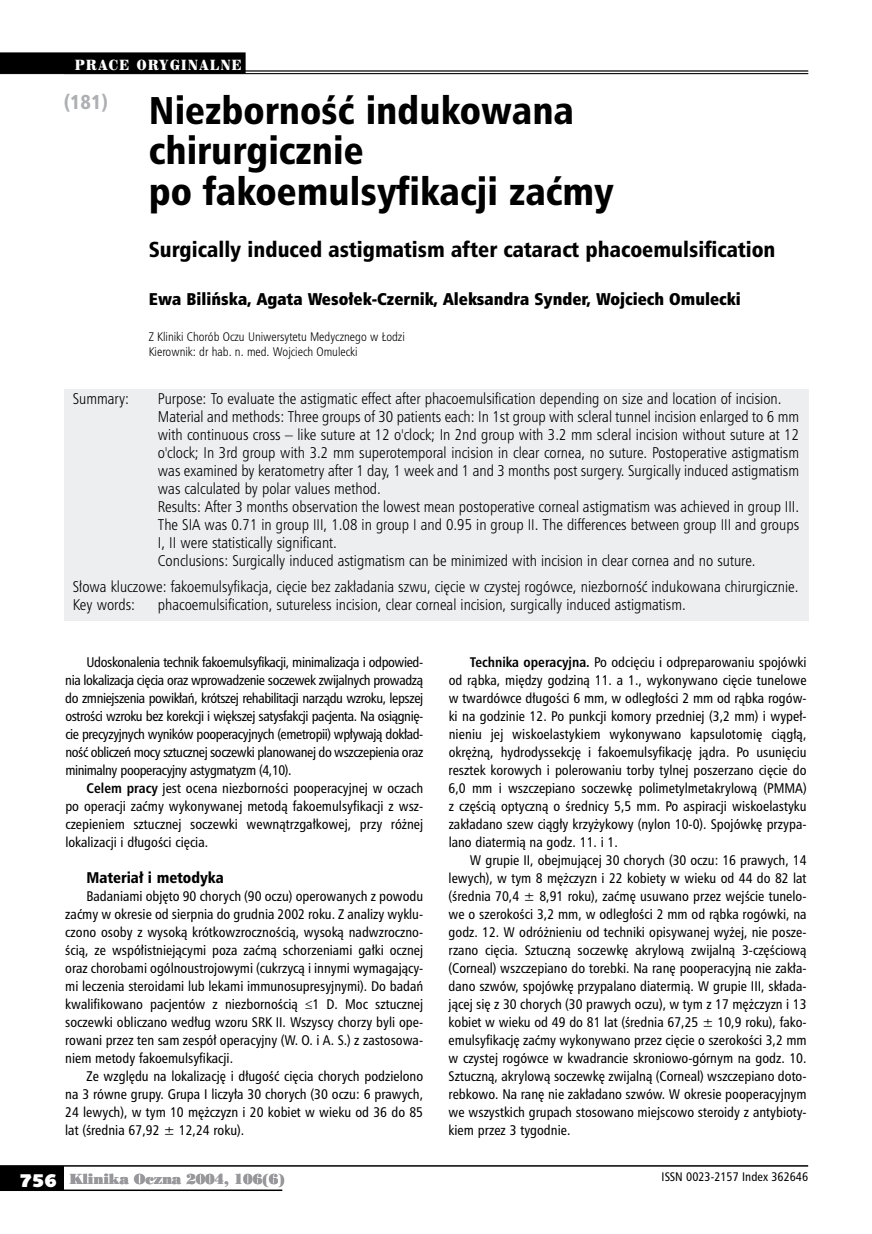
<style>
.page{position:relative;width:872px;height:1234px;background:#fff}
.page>*{position:absolute;margin:0;border:0;box-sizing:border-box;transform-origin:0 0}
.t1{font:37.5px/40.5px "Humnst 777 Blk Cn PL";color:#000}
.t2{font:21px "Humnst 777 Blk Cn PL";color:#000}
.t3{font:19.5px "Humnst 777 Blk Cn PL";color:#aeafb2}
.t4{font:18px "Humanst 531 U Blk PL";color:#fff}
.t5{font:16.5px "Humnst 777 X Blk Cn PL";color:#000}
.t6{font:15px/18px "Humnst 777 Lt Cn PL";color:#000}
.t7{font:15px "Humnst 777 Blk Cn PL";color:#000}
.t8{font:13.5px/18px "Humnst 777 Cn PL";color:#000;text-align:justify}
.t9{font:13.5px "Poster Bodoni PL";letter-spacing:-.015em;color:#98989c}
.t10{font:13.5px "Century 725 Blk PL";letter-spacing:.13em;color:#fff;scale:.8 1}
.t11{font:12px/15px "Humnst 777 Lt Cn PL";color:#000}
.t12{font:12px "Humnst 777 Cn PL";color:#000}
.s1{font-weight:700}
</style>
<div class="page">
<div style="left:0;top:1165px;width:64px;height:24px;background:#000"></div>
<hr style="left:0;top:1164px;width:808px;height:2px;background:#000">
<hr style="left:0;top:1189px;width:282px;height:1px;background:#000">
<hr style="left:0;top:71px;width:808px;height:1px;background:#000">
<hr style="left:0;top:73px;width:808px;height:1px;background:#000">
<div style="left:64px;top:389px;width:744px;height:231px;background:#edeeef"></div>
<div style="left:0;top:52px;width:246px;height:21px;background:#000"></div>
<p class="t10" style="left:75px;top:56px;width:210px">PRACE ORYGINALNE</p>
<h3 class="t3" style="left:64px;top:89px;width:46px">(181)</h3>
<h1 class="t1" style="left:149px;top:89px;width:466px">Nie-zbor-ność in-du-ko-wa-na chi-rur-gicz-nie<br>po fa-ko-emul-sy-fi-ka-cji za-ćmy</h1>
<h2 class="t2" style="left:149px;top:235px;width:628px">Sur-gi-cal-ly in-du-ced astig-ma-tism after ca-ta-ract pha-co-emul-si-fi-ca-tion</h2>
<p class="t5" style="left:149px;top:288px;width:593px">Ewa Bilińska, Agata Wesołek-Czernik, Aleksandra Synder, Wojciech Omulecki</p>
<p class="t11" style="left:149px;top:329px;width:257px">Z Kliniki Chorób Oczu Uniwersytetu Medycznego w Łodzi<br>Kierownik: dr hab. n. med. Wojciech Omulecki</p>
<p class="t6" style="left:73px;top:389px;width:58px">Summary:</p>
<p class="t6" style="left:158px;top:389px;width:643px">Purpose: To evaluate the astigmatic effect after phacoemulsification depending on size and location of incision.<br>Material and methods: Three groups of 30 patients each: In 1st group with scleral tunnel incision enlarged to 6 mm with continuous cross – like suture at 12 o'clock; In 2nd group with 3.2 mm scleral incision without suture at 12 o'clock; In 3rd group with 3.2 mm superotemporal incision in clear cornea, no suture. Postoperative astigmatism was examined by keratometry after 1 day, 1 week and 1 and 3 months post surgery. Surgically induced astigmatism was calculated by polar values method.<br>Results: After 3 months observation the lowest mean postoperative corneal astigmatism was achieved in group III.<br>The SIA was 0.71 in group III, 1.08 in group I and 0.95 in group II. The differences between group III and groups I, II were statistically significant.<br>Conclusions: Surgically induced astigmatism can be minimized with incision in clear cornea and no suture.</p>
<p class="t6" style="left:73px;top:577px;width:727px">Słowa kluczowe: fakoemulsyfikacja, cięcie bez zakładania szwu, cięcie w czystej rogówce, niezborność indukowana chirurgicznie.<br>Key words:</p>
<p class="t6" style="left:158px;top:595px;width:529px">phacoemulsification, sutureless incision, clear corneal incision, surgically induced astigmatism.</p>
<p class="t8" style="left:65px;top:652px;width:359px;text-indent:21px">Udoskonalenia technik fakoemulsyfikacji, minimalizacja i odpowied&shy;nia lokalizacja cięcia oraz wprowadzenie soczewek zwijalnych prowadzą do zmniejszenia powikłań, krótszej rehabilitacji narządu wzroku, lepszej ostrości wzroku bez korekcji i większej satysfakcji pacjenta. Na osiągnię&shy;cie precyzyjnych wyników pooperacyjnych (emetropii) wpływają dokład&shy;ność obliczeń mocy sztucznej soczewki planowanej do wszczepienia oraz minimalny pooperacyjny astygmatyzm (4,10).</p>
<p class="t8" style="left:65px;top:778px;width:359px;text-indent:21px"><span class="s1">Ce-lem pra-cy</span> jest ocena niezborności pooperacyjnej w oczach po operacji zaćmy wykonywanej metodą fakoemulsyfikacji z wsz&shy;czepieniem sztucznej soczewki wewnątrzgałkowej, przy różnej lokalizacji i długości cięcia.</p>
<p class="t7" style="left:87px;top:867px;width:139px">Ma-te-riał i me-to-dy-ka</p>
<p class="t8" style="left:65px;top:886px;width:359px;text-indent:21px">Badaniami objęto 90 chorych (90 oczu) operowanych z powodu zaćmy w okresie od sierpnia do grudnia 2002 roku. Z analizy wyklu&shy;czono osoby z wysoką krótkowzrocznością, wysoką nadwzroczno&shy;ścią, ze współistniejącymi poza zaćmą schorzeniami gałki ocznej oraz chorobami ogólnoustrojowymi (cukrzycą i innymi wymagający&shy;mi leczenia steroidami lub lekami immunosupresyjnymi). Do badań kwalifikowano pacjentów z niezbornością ≤1 D. Moc sztucznej soczewki obliczano według wzoru SRK II. Wszyscy chorzy byli ope&shy;rowani przez ten sam zespół operacyjny (W. O. i A. S.) z zastosowa&shy;niem metody fakoemulsyfikacji.</p>
<p class="t8" style="left:65px;top:1066px;width:359px;text-indent:21px">Ze względu na lokalizację i długość cięcia chorych podzielono na 3 równe grupy. Grupa I liczyła 30 chorych (30 oczu: 6 prawych, 24 lewych), w tym 10 mężczyzn i 20 kobiet w wieku od 36 do 85 lat (średnia 67,92 ± 12,24 roku).</p>
<p class="t8" style="left:448px;top:652px;width:359px;text-indent:21px"><span class="s1">Tech-ni-ka ope-ra-cyj-na.</span> Po odcięciu i odpreparowaniu spojówki od rąbka, między godziną 11. a 1., wykonywano cięcie tunelowe w twardówce długości 6 mm, w odległości 2 mm od rąbka rogów&shy;ki na godzinie 12. Po punkcji komory przedniej (3,2 mm) i wypeł&shy;nieniu jej wiskoelastykiem wykonywano kapsulotomię ciągłą, okrężną, hydrodyssekcję i fakoemulsyfikację jądra. Po usunięciu resztek korowych i polerowaniu torby tylnej poszerzano cięcie do 6,0 mm i wszczepiano soczewkę polimetylmetakrylową (PMMA) z częścią optyczną o średnicy 5,5 mm. Po aspiracji wiskoelastyku zakładano szew ciągły krzyżykowy (nylon 10-0). Spojówkę przypa&shy;lano diatermią na godz. 11. i 1.</p>
<p class="t8" style="left:448px;top:850px;width:359px;text-indent:21px">W grupie II, obejmującej 30 chorych (30 oczu: 16 prawych, 14 lewych), w tym 8 mężczyzn i 22 kobiety w wieku od 44 do 82 lat (średnia 70,4 ± 8,91 roku), zaćmę usuwano przez wejście tunelo&shy;we o szerokości 3,2 mm, w odległości 2 mm od rąbka rogówki, na godz. 12. W odróżnieniu od techniki opisywanej wyżej, nie posze&shy;rzano cięcia. Sztuczną soczewkę akrylową zwijalną 3-częściową (Corneal) wszczepiano do torebki. Na ranę pooperacyjną nie zakła&shy;dano szwów, spojówkę przypalano diatermią. W grupie III, składa&shy;jącej się z 30 chorych (30 prawych oczu), w tym z 17 mężczyzn i 13 kobiet w wieku od 49 do 81 lat (średnia 67,25 ± 10,9 roku), fako&shy;emulsyfikację zaćmy wykonywano przez cięcie o szerokości 3,2 mm w czystej rogówce w kwadrancie skroniowo-górnym na godz. 10.<br>Sztuczną, akrylową soczewkę zwijalną (Corneal) wszczepiano doto&shy;rebkowo. Na ranę nie zakładano szwów. W okresie pooperacyjnym we wszystkich grupach stosowano miejscowo steroidy z antybioty&shy;kiem przez 3 tygodnie.</p>
<h3 class="t4" style="left:20px;top:1168px;width:38px">756</h3>
<p class="t9" style="left:70px;top:1169px;width:217px">Klinika Oczna 2004, 106(6)</p>
<p class="t12" style="left:661px;top:1168px;width:148px">ISSN 0023-2157 Index 362646</p>
</div>
